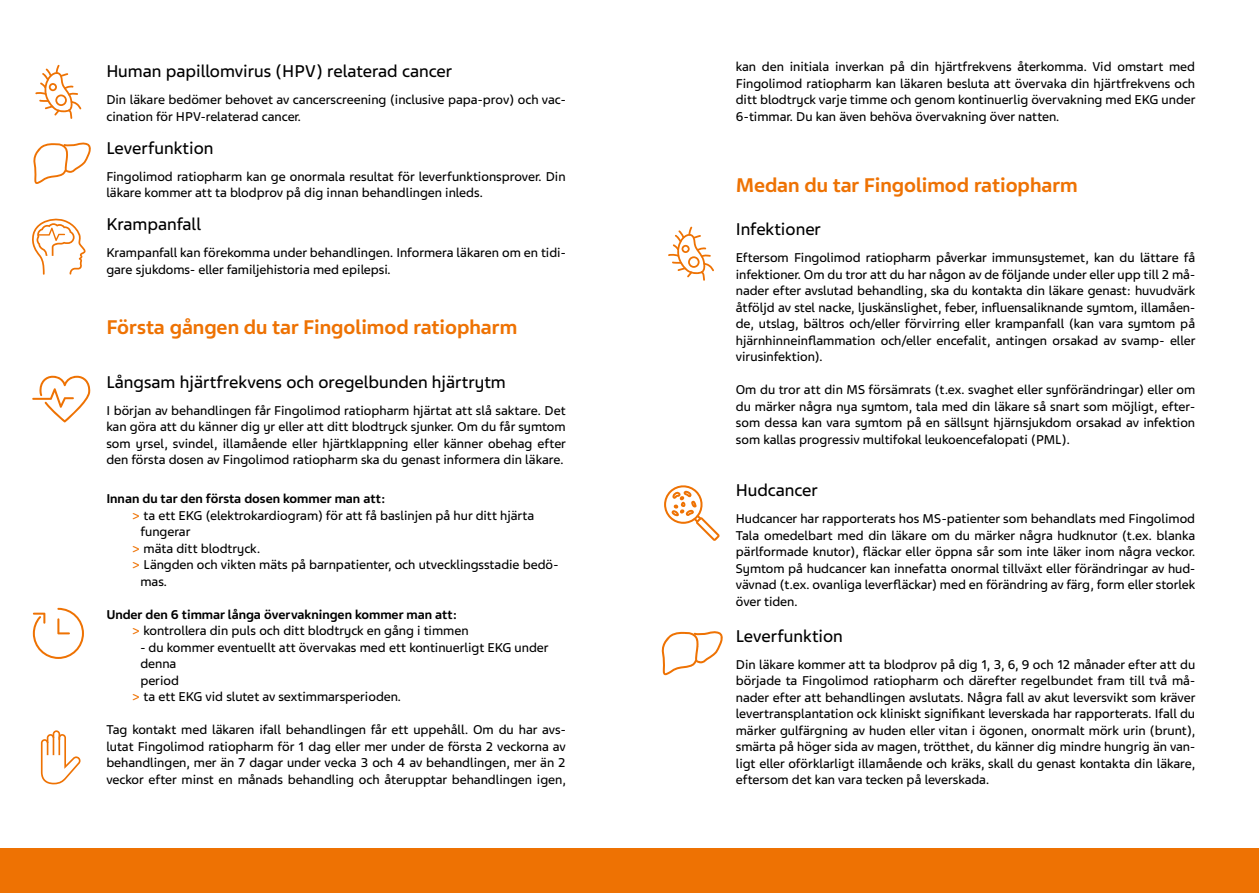
<style>
.page{position:relative;width:1259px;height:893px;background:#fff}
.page>*{position:absolute;margin:0;border:0;box-sizing:border-box;transform-origin:0 0}
.t1{font:700 21px "Teva Sans";color:#ee7203}
.t2{font:18px "Teva Sans";color:#000}
.t3{font:13.5px/16.5px "Teva Sans";color:#000;text-align:justify}
.t4{font:700 13.5px "Teva Sans";color:#000}
.s1{color:#ee7203}
.s2{font-weight:700}
</style>
<div class="page">
<div style="left:0;top:848px;width:629px;height:45px;background:#ee7203"></div>
<div style="left:629px;top:848px;width:630px;height:45px;background:#ee7203"></div>
<svg style="left:35px;top:65px;width:46px;height:54px"></svg>
<svg style="left:668px;top:227px;width:46px;height:54px"></svg>
<svg style="left:33px;top:142px;width:58px;height:42px"></svg>
<svg style="left:661px;top:631px;width:62px;height:44px"></svg>
<svg style="left:32px;top:376px;width:59px;height:46px"></svg>
<svg style="left:33px;top:608px;width:51px;height:51px"></svg>
<svg style="left:41px;top:730px;width:40px;height:54px"></svg>
<svg style="left:664px;top:485px;width:56px;height:56px"></svg>
<svg style="left:32px;top:218px;width:54px;height:57px"></svg>
<h2 class="t2" style="left:106px;top:61px;width:347px">Human papillomvirus (HPV) relaterad cancer</h2>
<p class="t3" style="left:106px;top:92px;width:461px">Din läkare bedömer behovet av cancerscreening (inclusive papa-prov) och vac&shy;cination för HPV-relaterad cancer.</p>
<h2 class="t2" style="left:106px;top:137px;width:109px">Leverfunktion</h2>
<p class="t3" style="left:106px;top:168px;width:461px">Fingolimod ratiopharm kan ge onormala resultat för leverfunktionsprover. Din läkare kommer att ta blodprov på dig innan behandlingen inleds.</p>
<h2 class="t2" style="left:106px;top:214px;width:96px">Krampanfall</h2>
<p class="t3" style="left:106px;top:245px;width:461px">Krampanfall kan förekomma under behandlingen. Informera läkaren om en tidi&shy;gare sjukdoms- eller familjehistoria med epilepsi.</p>
<h1 class="t1" style="left:106px;top:314px;width:412px">Första gången du tar Fingolimod ratiopharm</h1>
<h2 class="t2" style="left:106px;top:371px;width:401px">Långsam hjärtfrekvens och oregelbunden hjärtrytm</h2>
<p class="t3" style="left:106px;top:402px;width:461px">I början av behandlingen får Fingolimod ratiopharm hjärtat att slå saktare. Det kan göra att du känner dig yr eller att ditt blodtryck sjunker. Om du får symtom som yrsel, svindel, illamående eller hjärtklappning eller känner obehag efter den första dosen av Fingolimod ratiopharm ska du genast informera din läkare.</p>
<p class="t4" style="left:106px;top:491px;width:281px">Innan du tar den första dosen kommer man att:</p>
<p class="t3" style="left:132px;top:507px;width:404px"><span class="s1">&gt;</span> ta ett EKG (elektrokardiogram) för att få baslinjen på hur ditt hjärta</p>
<p class="t3" style="left:140px;top:524px;width:52px">fungerar</p>
<p class="t3" style="left:132px;top:540px;width:130px"><span class="s1">&gt;</span> mäta ditt blodtryck.</p>
<p class="t3" style="left:132px;top:557px;width:428px"><span class="s1">&gt;</span> Längden och vikten mäts på barnpatienter, och utvecklingsstadie bedö-</p>
<p class="t3" style="left:140px;top:573px;width:28px">mas.</p>
<p class="t3" style="left:132px;top:606px;width:338px;text-indent:-26px"><span class="s2">Under den 6 timmar långa övervakningen kommer man att: </span><span class="s1">&gt;</span> kontrollera din puls och ditt blodtryck en gång i timmen</p>
<p class="t3" style="left:140px;top:639px;width:410px">- du kommer eventuellt att övervakas med ett kontinuerligt EKG under</p>
<p class="t3" style="left:140px;top:656px;width:37px">denna</p>
<p class="t3" style="left:140px;top:672px;width:40px">period</p>
<p class="t3" style="left:132px;top:689px;width:271px"><span class="s1">&gt;</span> ta ett EKG vid slutet av sextimmarsperioden.</p>
<p class="t3" style="left:106px;top:722px;width:461px">Tag kontakt med läkaren ifall behandlingen får ett uppehåll. Om du har avs&shy;lutat Fingolimod ratiopharm för 1 dag eller mer under de första 2 veckorna av behandlingen, mer än 7 dagar under vecka 3 och 4 av behandlingen, mer än 2 veckor efter minst en månads behandling och återupptar behandlingen igen,</p>
<p class="t3" style="left:736px;top:59px;width:461px">kan den initiala inverkan på din hjärtfrekvens återkomma. Vid omstart med Fingolimod ratiopharm kan läkaren besluta att övervaka din hjärtfrekvens och ditt blodtryck varje timme och genom kontinuerlig övervakning med EKG under 6-timmar. Du kan även behöva övervakning över natten.</p>
<h1 class="t1" style="left:736px;top:172px;width:343px">Medan du tar Fingolimod ratiopharm</h1>
<h2 class="t2" style="left:736px;top:218px;width:87px">Infektioner</h2>
<p class="t3" style="left:736px;top:249px;width:461px">Eftersom Fingolimod ratiopharm påverkar immunsystemet, kan du lättare få infektioner. Om du tror att du har någon av de följande under eller upp till 2 må&shy;nader efter avslutad behandling, ska du kontakta din läkare genast: huvudvärk åtföljd av stel nacke, ljuskänslighet, feber, influensaliknande symtom, illamåen&shy;de, utslag, bältros och/eller förvirring eller krampanfall (kan vara symtom på hjärnhinneinflammation och/eller encefalit, antingen orsakad av svamp- eller virusinfektion).</p>
<p class="t3" style="left:736px;top:381px;width:461px">Om du tror att din MS försämrats (t.ex. svaghet eller synförändringar) eller om du märker några nya symtom, tala med din läkare så snart som möjligt, efter&shy;som dessa kan vara symtom på en sällsynt hjärnsjukdom orsakad av infektion som kallas progressiv multifokal leukoencefalopati (PML).</p>
<h2 class="t2" style="left:736px;top:479px;width:84px">Hudcancer</h2>
<p class="t3" style="left:736px;top:510px;width:461px">Hudcancer har rapporterats hos MS-patienter som behandlats med Fingolimod Tala omedelbart med din läkare om du märker några hudknutor (t.ex. blanka pärlformade knutor), fläckar eller öppna sår som inte läker inom några veckor.<br>Symtom på hudcancer kan innefatta onormal tillväxt eller förändringar av hud&shy;vävnad (t.ex. ovanliga leverfläckar) med en förändring av färg, form eller storlek över tiden.</p>
<h2 class="t2" style="left:736px;top:625px;width:109px">Leverfunktion</h2>
<p class="t3" style="left:736px;top:656px;width:461px">Din läkare kommer att ta blodprov på dig 1, 3, 6, 9 och 12 månader efter att du började ta Fingolimod ratiopharm och därefter regelbundet fram till två må&shy;nader efter att behandlingen avslutats. Några fall av akut leversvikt som kräver levertransplantation ock kliniskt signifikant leverskada har rapporterats. Ifall du märker gulfärgning av huden eller vitan i ögonen, onormalt mörk urin (brunt), smärta på höger sida av magen, trötthet, du känner dig mindre hungrig än van&shy;ligt eller oförklarligt illamående och kräks, skall du genast kontakta din läkare, eftersom det kan vara tecken på leverskada.</p>
</div>
